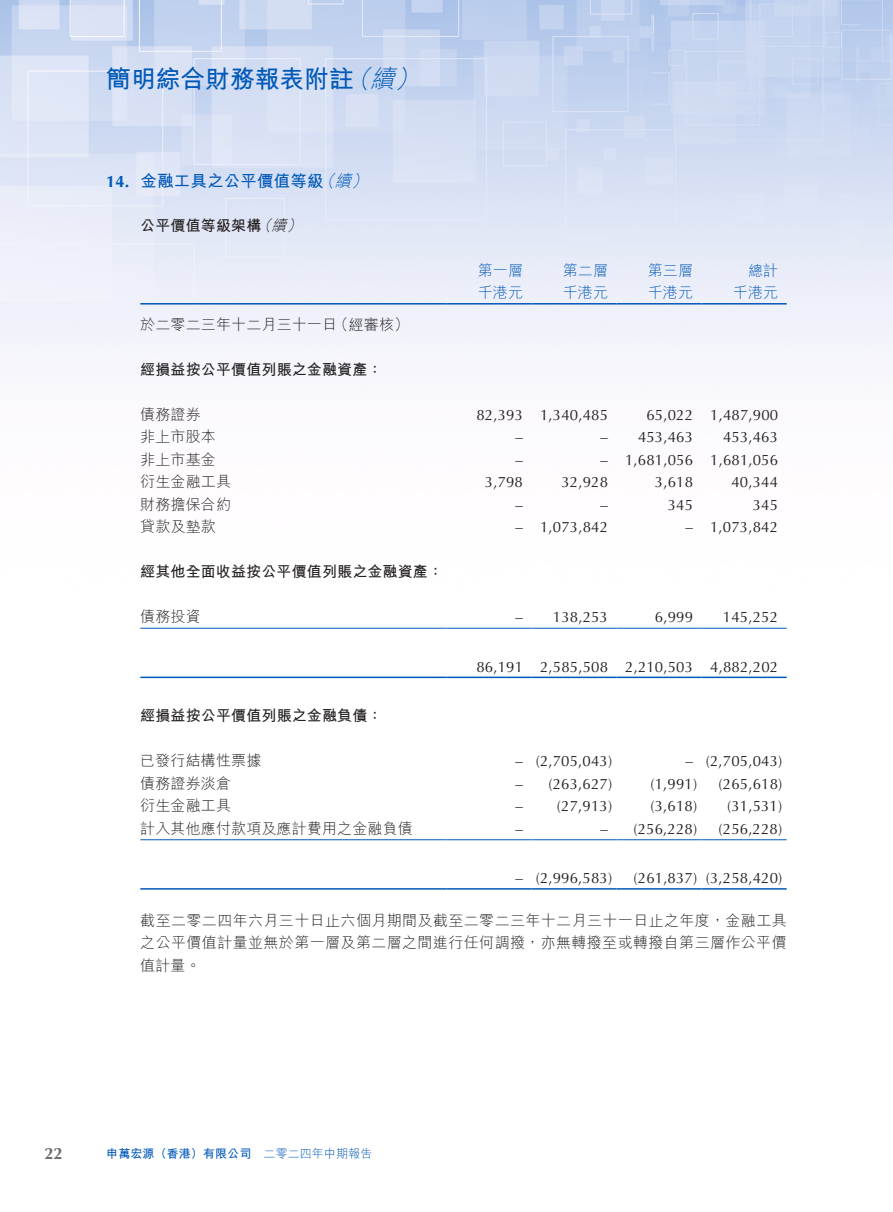
<style>
.page{position:relative;width:893px;height:1212px;background:#fff}
.page>*{position:absolute;margin:0;border:0;box-sizing:border-box;transform-origin:0 0}
.t1{font:700 24.75px "M Hei HK";color:#0058b8}
.t2{font:700 16.5px "M Hei HK";letter-spacing:.01em;color:#0058b8}
.t3{font:700 16.5px "Optima LT Pro";color:#6c6d70}
.t4{font:15px "Optima LT Pro";letter-spacing:.01em;color:#231f20}
.t5{font:300 15px/22.5px "M Hei HK";letter-spacing:.01em;color:#231f20;text-align:justify}
.t6{font:700 15px "M Hei HK";letter-spacing:.01em;color:#231f20}
.t7{font:300 15px "M Hei HK";letter-spacing:.01em;color:#0058b8}
.t8{font:700 12px "M Hei HK";letter-spacing:.01em;color:#0058b8}
.s1{font-weight:300;font-style:italic}
.s2{font-family:"Optima LT Pro"}
.s3{font-weight:300}
</style>
<div class="page">
<img style="left:0;top:0;width:893px;height:841px">
<hr style="left:140px;top:303px;width:306px;height:2px;background:#0058b8">
<hr style="left:446px;top:303px;width:85px;height:2px;background:#0058b8">
<hr style="left:531px;top:303px;width:86px;height:2px;background:#0058b8">
<hr style="left:617px;top:303px;width:85px;height:2px;background:#0058b8">
<hr style="left:702px;top:303px;width:85px;height:2px;background:#0058b8">
<hr style="left:140px;top:628px;width:306px;height:1px;background:#0058b8">
<hr style="left:446px;top:628px;width:85px;height:1px;background:#0058b8">
<hr style="left:531px;top:628px;width:86px;height:1px;background:#0058b8">
<hr style="left:617px;top:628px;width:85px;height:1px;background:#0058b8">
<hr style="left:702px;top:628px;width:85px;height:1px;background:#0058b8">
<hr style="left:140px;top:677px;width:306px;height:1px;background:#0058b8">
<hr style="left:446px;top:677px;width:85px;height:1px;background:#0058b8">
<hr style="left:531px;top:677px;width:86px;height:1px;background:#0058b8">
<hr style="left:617px;top:677px;width:85px;height:1px;background:#0058b8">
<hr style="left:702px;top:677px;width:85px;height:1px;background:#0058b8">
<hr style="left:140px;top:839px;width:306px;height:1px;background:#0058b8">
<hr style="left:446px;top:839px;width:85px;height:1px;background:#0058b8">
<hr style="left:531px;top:839px;width:86px;height:1px;background:#0058b8">
<hr style="left:617px;top:839px;width:85px;height:1px;background:#0058b8">
<hr style="left:702px;top:839px;width:85px;height:1px;background:#0058b8">
<hr style="left:140px;top:888px;width:306px;height:2px;background:#0058b8">
<hr style="left:446px;top:888px;width:85px;height:2px;background:#0058b8">
<hr style="left:531px;top:888px;width:86px;height:2px;background:#0058b8">
<hr style="left:617px;top:888px;width:85px;height:2px;background:#0058b8">
<hr style="left:702px;top:888px;width:85px;height:2px;background:#0058b8">
<h1 class="t1" style="left:106px;top:61px;width:323px">簡明綜合財務報表附註<span class="s1">（續）</span></h1>
<p class="t2" style="left:106px;top:169px;width:268px"><span class="s2">14.</span> 金融工具之公平價值等級<span class="s1">（續）</span></p>
<p class="t6" style="left:140px;top:214px;width:168px">公平價值等級架構<span class="s1">（續）</span></p>
<p class="t7" style="left:478px;top:260px;width:47px">第一層</p>
<p class="t7" style="left:563px;top:260px;width:47px">第二層</p>
<p class="t7" style="left:648px;top:260px;width:47px">第三層</p>
<p class="t7" style="left:748px;top:260px;width:32px">總計</p>
<p class="t7" style="left:478px;top:282px;width:47px">千港元</p>
<p class="t7" style="left:563px;top:282px;width:47px">千港元</p>
<p class="t7" style="left:648px;top:282px;width:47px">千港元</p>
<p class="t7" style="left:733px;top:282px;width:47px">千港元</p>
<p class="t5" style="left:140px;top:312px;width:270px">於二零二三年十二月三十一日（經審核）</p>
<p class="t6" style="left:140px;top:358px;width:244px">經損益按公平價值列賬之金融資產：</p>
<p class="t5" style="left:140px;top:402px;width:62px">債務證券</p>
<p class="t4" style="left:476px;top:405px;width:133px">82,393 1,340,485</p>
<p class="t4" style="left:646px;top:405px;width:133px">65,022 1,487,900</p>
<p class="t5" style="left:140px;top:425px;width:77px">非上市股本</p>
<p class="t4" style="left:515px;top:428px;width:9px">–</p>
<p class="t4" style="left:601px;top:428px;width:94px">– 453,463</p>
<p class="t4" style="left:723px;top:428px;width:57px">453,463</p>
<p class="t5" style="left:140px;top:447px;width:77px">非上市基金</p>
<p class="t4" style="left:515px;top:450px;width:9px">–</p>
<p class="t4" style="left:601px;top:450px;width:179px">– 1,681,056 1,681,056</p>
<p class="t5" style="left:140px;top:470px;width:92px">衍生金融工具</p>
<p class="t4" style="left:485px;top:473px;width:40px">3,798</p>
<p class="t4" style="left:561px;top:473px;width:48px">32,928</p>
<p class="t4" style="left:655px;top:473px;width:40px">3,618</p>
<p class="t4" style="left:731px;top:473px;width:48px">40,344</p>
<p class="t5" style="left:140px;top:492px;width:92px">財務擔保合約</p>
<p class="t4" style="left:515px;top:495px;width:9px">–</p>
<p class="t4" style="left:600px;top:495px;width:9px">–</p>
<p class="t4" style="left:668px;top:495px;width:27px">345</p>
<p class="t4" style="left:753px;top:495px;width:27px">345</p>
<p class="t5" style="left:140px;top:515px;width:77px">貸款及墊款</p>
<p class="t4" style="left:515px;top:518px;width:94px">– 1,073,842</p>
<p class="t4" style="left:685px;top:518px;width:94px">– 1,073,842</p>
<p class="t6" style="left:140px;top:561px;width:304px">經其他全面收益按公平價值列賬之金融資產：</p>
<p class="t5" style="left:140px;top:605px;width:62px">債務投資</p>
<p class="t4" style="left:515px;top:608px;width:94px">– 138,253</p>
<p class="t4" style="left:655px;top:608px;width:40px">6,999</p>
<p class="t4" style="left:723px;top:608px;width:57px">145,252</p>
<p class="t4" style="left:476px;top:657px;width:303px">86,191 2,585,508 2,210,503 4,882,202</p>
<p class="t6" style="left:140px;top:705px;width:244px">經損益按公平價值列賬之金融負債：</p>
<p class="t5" style="left:140px;top:749px;width:123px">已發行結構性票據</p>
<p class="t4" style="left:515px;top:752px;width:98px">– (2,705,043)</p>
<p class="t4" style="left:686px;top:752px;width:98px">– (2,705,043)</p>
<p class="t5" style="left:140px;top:771px;width:92px">債務證券淡倉</p>
<p class="t4" style="left:515px;top:774px;width:98px">– (263,627)</p>
<p class="t4" style="left:650px;top:774px;width:48px">(1,991)</p>
<p class="t4" style="left:719px;top:774px;width:65px">(265,618)</p>
<p class="t5" style="left:140px;top:794px;width:92px">衍生金融工具</p>
<p class="t4" style="left:515px;top:797px;width:98px">– (27,913)</p>
<p class="t4" style="left:650px;top:797px;width:48px">(3,618)</p>
<p class="t4" style="left:727px;top:797px;width:57px">(31,531)</p>
<p class="t5" style="left:140px;top:816px;width:274px">計入其他應付款項及應計費用之金融負債</p>
<p class="t4" style="left:515px;top:819px;width:9px">–</p>
<p class="t4" style="left:600px;top:819px;width:98px">– (256,228)</p>
<p class="t4" style="left:718px;top:819px;width:65px">(256,228)</p>
<p class="t4" style="left:515px;top:869px;width:98px">– (2,996,583)</p>
<p class="t4" style="left:633px;top:869px;width:150px">(261,837) (3,258,420)</p>
<p class="t5" style="left:140px;top:908px;width:648px">截至二零二四年六月三十日止六個月期間及截至二零二三年十二月三十一日止之年度，金融工具之公平價值計量並無於第一層及第二層之間進行任何調撥，亦無轉撥至或轉撥自第三層作公平價值計量。</p>
<p class="t3" style="left:44px;top:1143px;width:20px">22</p>
<p class="t8" style="left:106px;top:1145px;width:268px">申萬宏源（香港）有限公司 <span class="s3">二零二四年中期報告</span></p>
</div>
